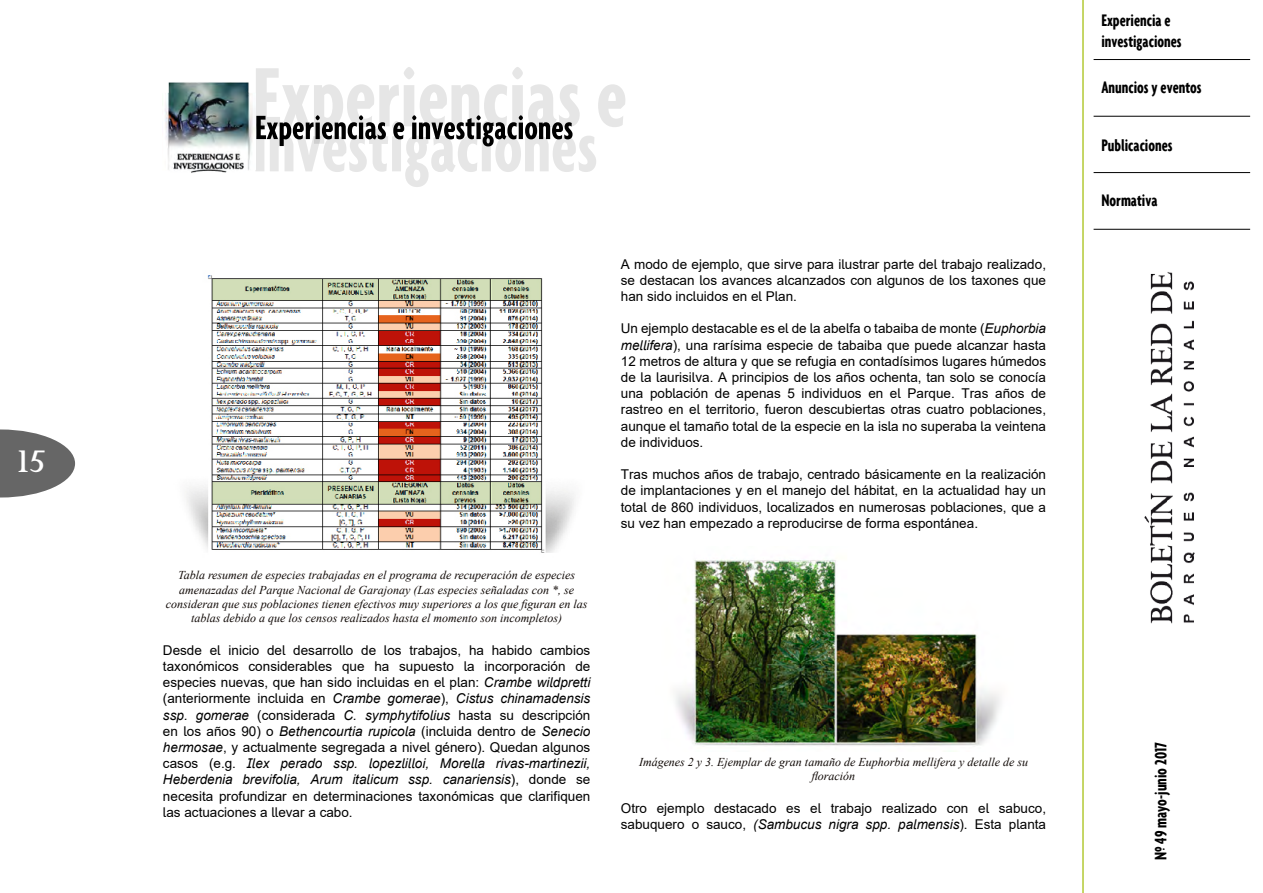
<style>
.page{position:relative;width:1263px;height:893px;background:#fff}
.page>*{position:absolute;margin:0;border:0;box-sizing:border-box;transform-origin:0 0}
.t1{font:30px "Palermo";color:#fff}
.t2{font:700 extra-condensed 18px/21.6px "Agenda";color:#000}
.t3{font:13.5px/16.2px "Arial";color:#000;text-align:justify}
.t4{font:italic 12px/14.4px "Times New Roman";color:#100906;text-align:center}
.s1{font-style:italic}
</style>
<div class="page">
<svg style="left:0;top:429px;width:75px;height:68px"></svg>
<img style="left:1126px;top:115px;width:83px;height:509px">
<hr style="left:1082px;top:0;width:2px;height:893px;background:#b3c935">
<hr style="left:1093px;top:59px;width:157px;height:1px;background:#000">
<hr style="left:1093px;top:172px;width:157px;height:1px;background:#000">
<hr style="left:1093px;top:116px;width:157px;height:1px;background:#000">
<hr style="left:1093px;top:229px;width:157px;height:1px;background:#000">
<svg style="left:255px;top:67px;width:370px;height:120px"></svg>
<img style="left:165px;top:82px;width:90px;height:91px">
<img style="left:185px;top:275px;width:390px;height:278px">
<img style="left:675px;top:559px;width:325px;height:187px">
<h1 class="t1" style="left:14px;top:444px;width:33px">15</h1>
<p class="t4" style="left:166px;top:568px;width:423px">Tabla resumen de especies trabajadas en el programa de recuperación de especies amenazadas del Parque Nacional de Garajonay (Las especies señaladas con *, se consideran que sus poblaciones tienen efectivos muy superiores a los que figuran en las tablas debido a que los censos realizados hasta el momento son incompletos)</p>
<p class="t3" style="left:163px;top:642px;width:429px">Desde el inicio del desarrollo de los trabajos, ha habido cambios taxonómicos considerables que ha supuesto la incorporación de especies nuevas, que han sido incluidas en el plan: <span class="s1">Crambe wildpretti </span>(anteriormente incluida en <span class="s1">Crambe gomerae</span>), <span class="s1">Cistus chinamadensis ssp. gomerae</span> (considerada <span class="s1">C. symphytifolius</span> hasta su descripción en los años 90) o <span class="s1">Bethencourtia rupicola</span> (incluida dentro de <span class="s1">Senecio hermosae</span>, y actualmente segregada a nivel género). Quedan algunos casos (e.g. <span class="s1">Ilex perado ssp. lopezlilloi, Morella rivas-martinezii, Heberdenia brevifolia, Arum italicum ssp. canariensis</span>), donde se necesita profundizar en determinaciones taxonómicas que clarifiquen las actuaciones a llevar a cabo.</p>
<p class="t3" style="left:621px;top:256px;width:427px">A modo de ejemplo, que sirve para ilustrar parte del trabajo realizado, se destacan los avances alcanzados con algunos de los taxones que han sido incluidos en el Plan.</p>
<p class="t3" style="left:621px;top:320px;width:427px">Un ejemplo destacable es el de la abelfa o tabaiba de monte (<span class="s1">Euphorbia mellifera</span>), una rarísima especie de tabaiba que puede alcanzar hasta 12 metros de altura y que se refugia en contadísimos lugares húmedos de la laurisilva. A principios de los años ochenta, tan solo se conocía una población de apenas 5 individuos en el Parque. Tras años de rastreo en el territorio, fueron descubiertas otras cuatro poblaciones, aunque el tamaño total de la especie en la isla no superaba la veintena de individuos.</p>
<p class="t3" style="left:621px;top:466px;width:427px">Tras muchos años de trabajo, centrado básicamente en la realización de implantaciones y en el manejo del hábitat, en la actualidad hay un total de 860 individuos, localizados en numerosas poblaciones, que a su vez han empezado a reproducirse de forma espontánea.</p>
<p class="t4" style="left:639px;top:754px;width:390px">Imágenes 2 y 3. Ejemplar de gran tamaño de Euphorbia mellifera y detalle de su floración</p>
<p class="t3" style="left:621px;top:800px;width:427px">Otro ejemplo destacado es el trabajo realizado con el sabuco, sabuquero o sauco, <span class="s1">(Sambucus nigra spp. palmensis</span>). Esta planta</p>
<h2 class="t2" style="left:1101px;top:9px;width:82px">Experiencia e investigaciones</h2>
<h2 class="t2" style="left:1101px;top:76px;width:102px">Anuncios y eventos</h2>
<h2 class="t2" style="left:1101px;top:134px;width:73px">Publicaciones</h2>
<h2 class="t2" style="left:1101px;top:189px;width:58px">Normativa</h2>
<h2 class="t2" style="left:1149px;top:860px;width:119px;rotate:-90deg">Nº 49 mayo-junio 2017</h2>
</div>
